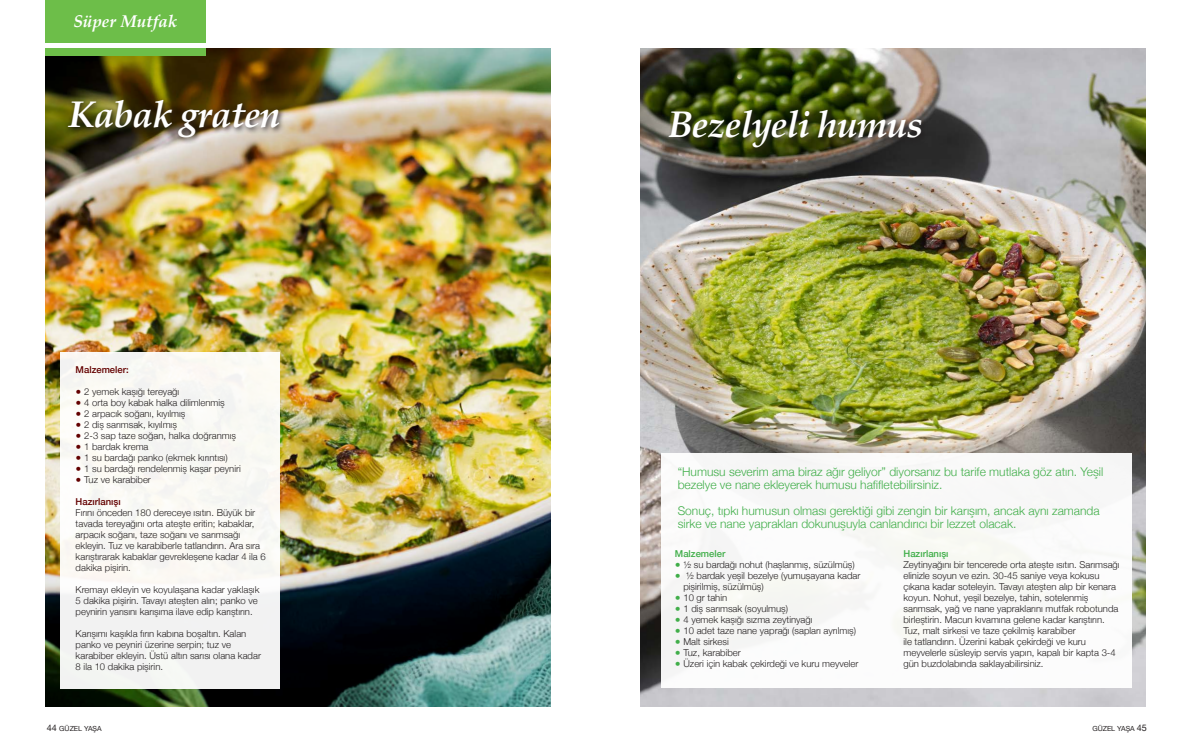
<style>
.page{position:relative;width:1191px;height:752px;background:#fff}
.page>*{position:absolute;margin:0;border:0;box-sizing:border-box;transform-origin:0 0}
.t1{font:italic 700 37px "Palatino Linotype";letter-spacing:-.025em;color:#fff}
.t2{font:italic 700 17px "Palatino Linotype";color:#fff}
.KUTU{font:300 12px/13px "Helvetica Neue";color:#40ae49}
.KUTU-2{font:300 9.5px/11px "Helvetica Neue";color:#231f20}
.KUTU-3{font:500 9.5px "Helvetica Neue";color:#630000}
.KUTU-4{font:500 9.5px "Helvetica Neue";color:#40ae49}
.t3{font:7px "Helvetica Neue";color:#231f20}
.s1{font-weight:400;color:#630000}
.s2{font-weight:400;color:#40ae49}
.s3{font-size:9px}
</style>
<div class="page">
<img style="left:45px;top:48px;width:505px;height:658px">
<img style="left:641px;top:48px;width:504px;height:658px">
<div style="left:45px;top:0;width:161px;height:43px;background:#6dbe49"></div>
<div style="left:45px;top:48px;width:161px;height:8px;background:#6dbe49"></div>
<div style="left:65px;top:97px;width:221px;height:48px;background:#231f20;opacity:.91"></div>
<div style="left:666px;top:107px;width:262px;height:48px;background:#231f20;opacity:.91"></div>
<div style="left:60px;top:352px;width:219px;height:336px;background:#f8f7f3"></div>
<div style="left:660px;top:453px;width:471px;height:234px;background:#f9f9f8"></div>
<p class="t2" style="left:74px;top:9px;width:105px">Süper Mutfak</p>
<p class="t1" style="left:68px;top:88px;width:214px">Kabak graten</p>
<p class="t1" style="left:668px;top:98px;width:256px">Bezelyeli humus</p>
<p class="KUTU-3" style="left:76px;top:361px;width:55px">Malzemeler:</p>
<p class="KUTU-2" style="left:76px;top:385px;width:105px"><span class="s1">●</span> 2 yemek kaşığı tereyağı</p>
<p class="KUTU-2" style="left:76px;top:396px;width:151px"><span class="s1">●</span> 4 orta boy kabak halka dilimlenmiş</p>
<p class="KUTU-2" style="left:76px;top:407px;width:111px"><span class="s1">●</span> 2 arpacık soğanı, kıyılmış</p>
<p class="KUTU-2" style="left:76px;top:418px;width:103px"><span class="s1">●</span> 2 diş sarımsak, kıyılmış</p>
<p class="KUTU-2" style="left:76px;top:429px;width:162px"><span class="s1">●</span> 2-3 sap taze soğan, halka doğranmış</p>
<p class="KUTU-2" style="left:76px;top:440px;width:74px"><span class="s1">●</span> 1 bardak krema</p>
<p class="KUTU-2" style="left:76px;top:451px;width:153px"><span class="s1">●</span> 1 su bardağı panko (ekmek kırıntısı)</p>
<p class="KUTU-2" style="left:76px;top:462px;width:167px"><span class="s1">●</span> 1 su bardağı rendelenmiş kaşar peyniri</p>
<p class="KUTU-2" style="left:76px;top:473px;width:77px"><span class="s1">●</span> Tuz ve karabiber</p>
<p class="KUTU-3" style="left:76px;top:493px;width:47px">Hazırlanışı</p>
<p class="KUTU-2" style="left:76px;top:506px;width:191px">Fırını önceden 180 dereceye ısıtın. Büyük bir tavada tereyağını orta ateşte eritin; kabaklar, arpacık soğanı, taze soğanı ve sarımsağı ekleyin. Tuz ve karabiberle tatlandırın. Ara sıra karıştırarak kabaklar gevrekleşene kadar 4 ila 6 dakika pişirin.</p>
<p class="KUTU-2" style="left:76px;top:583px;width:185px">Kremayı ekleyin ve koyulaşana kadar yaklaşık<br>5 dakika pişirin. Tavayı ateşten alın; panko ve peynirin yarısını karışıma ilave edip karıştırın.</p>
<p class="KUTU-2" style="left:76px;top:627px;width:187px">Karışımı kaşıkla fırın kabına boşaltın. Kalan panko ve peyniri üzerine serpin; tuz ve karabiber ekleyin. Üstü altın sarısı olana kadar 8 ila 10 dakika pişirin.</p>
<p class="KUTU" style="left:677px;top:463px;width:427px">“Humusu severim ama biraz ağır geliyor” diyorsanız bu tarife mutlaka göz atın. Yeşil bezelye ve nane ekleyerek humusu hafifletebilirsiniz.</p>
<p class="KUTU" style="left:677px;top:502px;width:423px">Sonuç, tıpkı humusun olması gerektiği gibi zengin bir karışım, ancak aynı zamanda sirke ve nane yaprakları dokunuşuyla canlandırıcı bir lezzet olacak.</p>
<p class="KUTU-4" style="left:675px;top:545px;width:52px">Malzemeler</p>
<p class="KUTU-2" style="left:675px;top:558px;width:181px"><span class="s2">●</span> ½ su bardağı nohut (haşlanmış, süzülmüş)</p>
<p class="KUTU-2" style="left:683px;top:569px;width:179px;text-indent:-9px"><span class="s2">●</span> ½ bardak yeşil bezelye (yumuşayana kadar pişirilmiş, süzülmüş)</p>
<p class="KUTU-2" style="left:675px;top:591px;width:54px"><span class="s2">●</span> 10 gr tahin</p>
<p class="KUTU-2" style="left:675px;top:602px;width:115px"><span class="s2">●</span> 1 diş sarımsak (soyulmuş)</p>
<p class="KUTU-2" style="left:675px;top:613px;width:139px"><span class="s2">●</span> 4 yemek kaşığı sızma zeytinyağı</p>
<p class="KUTU-2" style="left:675px;top:624px;width:183px"><span class="s2">●</span> 10 adet taze nane yaprağı (sapları ayrılmış)</p>
<p class="KUTU-2" style="left:675px;top:635px;width:55px"><span class="s2">●</span> Malt sirkesi</p>
<p class="KUTU-2" style="left:675px;top:646px;width:67px"><span class="s2">●</span> Tuz, karabiber</p>
<p class="KUTU-2" style="left:675px;top:657px;width:185px"><span class="s2">●</span> Üzeri için kabak çekirdeği ve kuru meyveler</p>
<p class="KUTU-4" style="left:903px;top:545px;width:47px">Hazırlanışı</p>
<p class="KUTU-2" style="left:903px;top:558px;width:218px">Zeytinyağını bir tencerede orta ateşte ısıtın. Sarımsağı elinizle soyun ve ezin. 30-45 saniye veya kokusu çıkana kadar soteleyin. Tavayı ateşten alıp bir kenara koyun. Nohut, yeşil bezelye, tahin, sotelenmiş sarımsak, yağ ve nane yapraklarını mutfak robotunda birleştirin. Macun kıvamına gelene kadar karıştırın.</p>
<p class="KUTU-2" style="left:903px;top:624px;width:214px">Tuz, malt sirkesi ve taze çekilmiş karabiber<br>ile tatlandırın. Üzerini kabak çekirdeği ve kuru meyvelerle süsleyip servis yapın, kapalı bir kapta 3-4 gün buzdolabında saklayabilirsiniz.</p>
<p class="t3" style="left:47px;top:723px;width:56px"><span class="s3">44</span> GÜZEL YAŞA</p>
<p class="t3" style="left:1092px;top:723px;width:56px">GÜZEL YAŞA <span class="s3">45</span></p>
</div>
